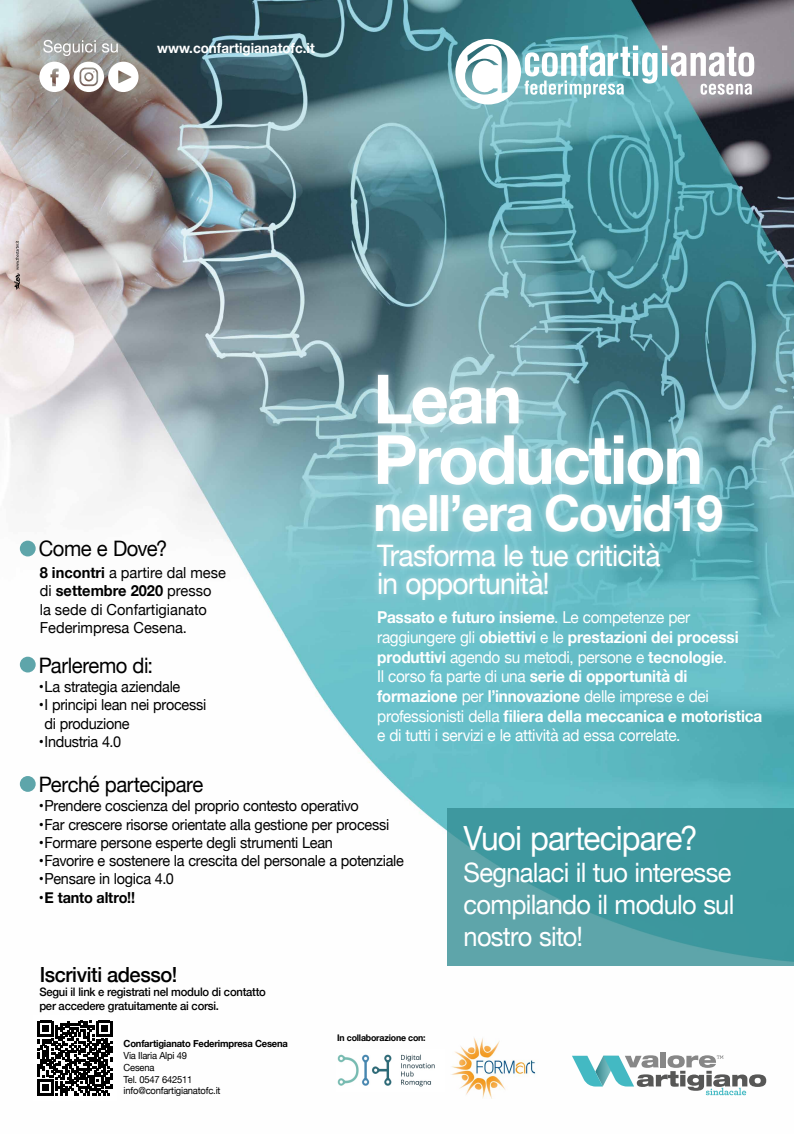
<style>
.page{position:relative;width:794px;height:1134px;background:#fff}
.page>*{position:absolute;margin:0;border:0;box-sizing:border-box;transform-origin:0 0}
.t1{font:700 68px/60.5px "Helvetica Neue";letter-spacing:-.03em;color:#fff}
.t2{font:700 50px "Helvetica Neue";letter-spacing:-.03em;color:#fff}
.t3{font:33.32px "Helvetica Neue";letter-spacing:-.03em;color:#fff;scale:.95 1}
.t4{font:29.6px/28px "Helvetica Neue";letter-spacing:-.03em;color:#fff;scale:.95 1}
.t5{font:26.76px/32.1px "Helvetica Neue";letter-spacing:-.03em;color:#fff;text-align:justify;scale:.95 1}
.t6{font:21.32px "Helvetica Neue";letter-spacing:-.025em;color:#000;scale:.95 1}
.t7{font:500 20.88px "Helvetica Neue";letter-spacing:-.02em;color:#000;scale:.96 1}
.t8{font:16.4px/19.7px "Helvetica Neue";letter-spacing:-.02em;color:#fff;scale:.94 1}
.t9{font:15.2px/18.2px "Helvetica Neue";letter-spacing:-.02em;color:#000;scale:.95 1}
.t10{font:15.2px/18.2px "Helvetica Neue";color:#000;scale:.96 1}
.t11{font:700 15.2px "Helvetica Neue";letter-spacing:-.01em;color:#000;scale:.95 1}
.t12{font:700 14px "Helvetica Neue";color:#fff;scale:.96 1}
.t13{font:500 11.72px/14px "Helvetica Neue";letter-spacing:-.02em;color:#000;scale:.96 1}
.t14{font:9.8px/11.8px "Helvetica Neue";letter-spacing:-.02em;color:#000;scale:.96 1}
.t15{font:700 9.8px "Helvetica Neue";letter-spacing:-.02em;color:#000;scale:.96 1}
.t16{font:700 9.16px "Helvetica Neue";letter-spacing:-.02em;color:#000;scale:.96 1}
.s1{font-weight:700}
</style>
<div class="page">
<img style="left:0;top:0;width:794px;height:1099px">
<svg style="left:43px;top:40px;width:75px;height:16px"></svg>
<svg style="left:39px;top:62px;width:99px;height:30px"></svg>
<div style="left:33px;top:1015px;width:84px;height:85px;background:#fff"></div>
<svg style="left:38px;top:1021px;width:74px;height:74px"></svg>
<div style="left:660px;top:1052px;width:6px;height:15px;background:#878787"></div>
<svg style="left:572px;top:1055px;width:194px;height:40px"></svg>
<div style="left:371px;top:537px;width:295px;height:69px;background:#fff;opacity:.53"></div>
<div style="left:367px;top:366px;width:364px;height:174px;background:#fff;opacity:.53"></div>
<img style="left:444px;top:1034px;width:97px;height:64px">
<svg style="left:14px;top:241px;width:6px;height:49px"></svg>
<svg style="left:447px;top:808px;width:347px;height:157px;background:#479ba1"></svg>
<div style="left:20px;top:541px;width:16px;height:15px;background:#5ea5aa;border-radius:50%"></div>
<div style="left:20px;top:657px;width:16px;height:15px;background:#5ea5aa;border-radius:50%"></div>
<svg style="left:20px;top:776px;width:16px;height:16px"></svg>
<svg style="left:455px;top:39px;width:299px;height:66px"></svg>
<img style="left:336px;top:1050px;width:108px;height:41px">
<p class="t12" style="left:157px;top:37px;width:166px">www.confartigianatofc.it</p>
<h1 class="t1" style="left:373px;top:371px;width:331px">Lean<br>Production</h1>
<h2 class="t2" style="left:373px;top:474px;width:351px">nell’era Covid19</h2>
<p class="t6" style="left:39px;top:533px;width:137px">Come e Dove?</p>
<h3 class="t4" style="left:377px;top:543px;width:300px">Trasforma le tue criticità in opportunità!</h3>
<p class="t10" style="left:40px;top:564px;width:195px"><span class="s1">8 incontri</span> a partire dal mese di <span class="s1">settembre 2020</span> presso la sede di Confartigianato<br>Federimpresa Cesena.</p>
<p class="t8" style="left:377px;top:609px;width:411px"><span class="s1">Passato e futuro insieme</span>. Le competenze per raggiungere gli <span class="s1">obiettivi</span> e le <span class="s1">prestazioni dei processi produttivi</span> agendo su metodi, persone e <span class="s1">tecnologie</span>.<br>Il corso fa parte di una <span class="s1">serie di opportunità di formazione</span> per <span class="s1">l’innovazione</span> delle imprese e dei professionisti della <span class="s1">filiera della meccanica e motoristica </span>e di tutti i servizi e le attività ad essa correlate.</p>
<p class="t6" style="left:39px;top:649px;width:122px">Parleremo di:</p>
<p class="t9" style="left:39px;top:678px;width:151px">• La strategia aziendale</p>
<p class="t9" style="left:45px;top:697px;width:172px;text-indent:-6px">• I principi lean nei processi di produzione</p>
<p class="t9" style="left:39px;top:733px;width:88px">• Industria 4.0</p>
<p class="t6" style="left:39px;top:769px;width:175px">Perché partecipare</p>
<p class="t9" style="left:39px;top:798px;width:338px">• Prendere coscienza del proprio contesto operativo</p>
<p class="t9" style="left:39px;top:816px;width:370px">• Far crescere risorse orientate alla gestione per processi</p>
<p class="t9" style="left:39px;top:834px;width:311px">• Formare persone esperte degli strumenti Lean</p>
<p class="t9" style="left:39px;top:852px;width:386px">• Favorire e sostenere la crescita del personale a potenziale</p>
<p class="t9" style="left:39px;top:871px;width:144px">• Pensare in logica 4.0</p>
<p class="t11" style="left:39px;top:885px;width:103px">•E tanto altro!!</p>
<p class="t7" style="left:40px;top:957px;width:145px">Iscriviti adesso!</p>
<p class="t13" style="left:39px;top:984px;width:237px">Segui il link e registrati nel modulo di contatto per accedere gratuitamente ai corsi.</p>
<p class="t15" style="left:124px;top:1036px;width:173px">Confartigianato Federimpresa Cesena</p>
<p class="t14" style="left:124px;top:1050px;width:102px">Via Ilaria Alpi 49<br>Cesena<br>Tel. 0547 642511 info@confartigianatofc.it</p>
<p class="t16" style="left:337px;top:1031px;width:94px">In collaborazione con:</p>
<h3 class="t3" style="left:463px;top:814px;width:248px">Vuoi partecipare?</h3>
<h3 class="t5" style="left:463px;top:858px;width:286px">Segnalaci il tuo interesse compilando il modulo sul nostro sito!</h3>
</div>
